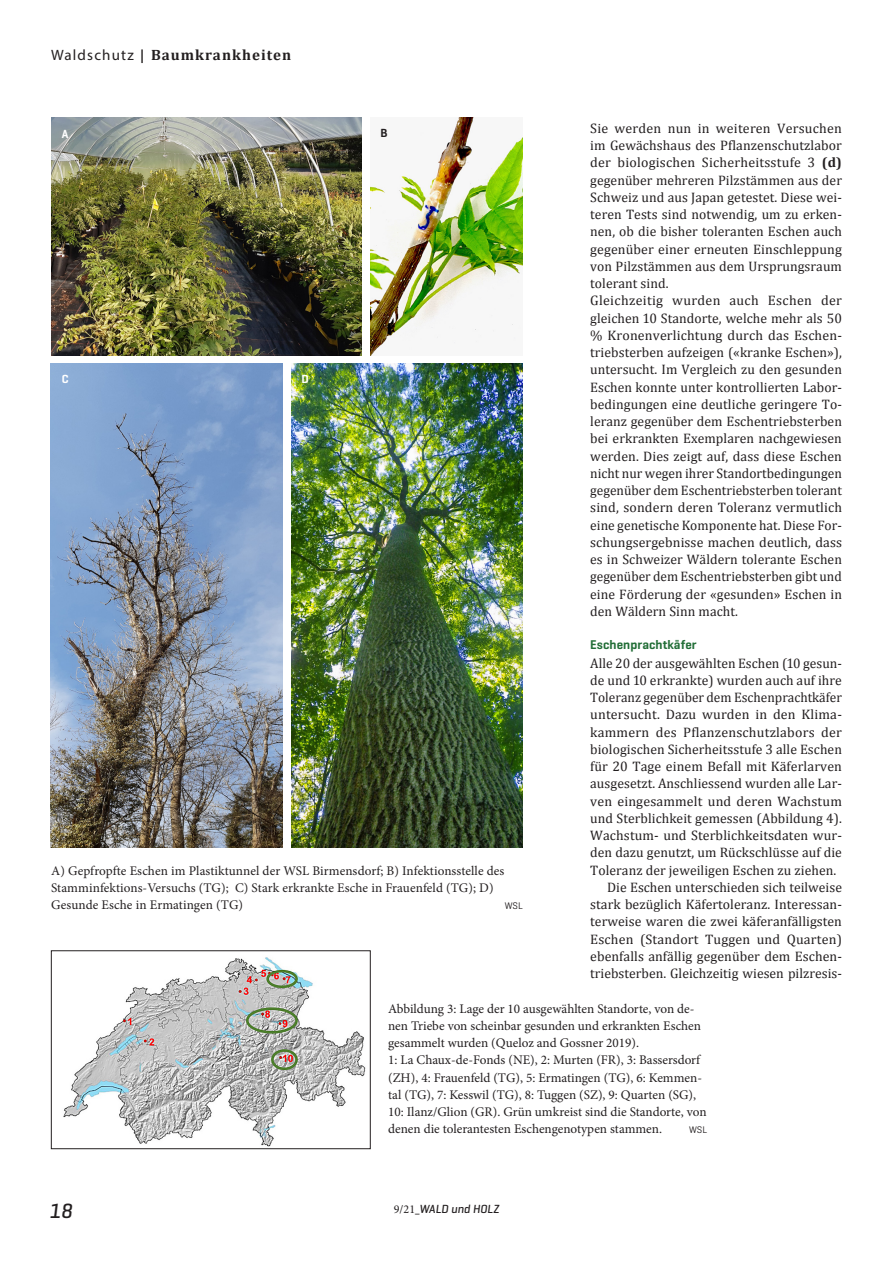
<style>
.page{position:relative;width:893px;height:1263px;background:#fff}
.page>*{position:absolute;margin:0;border:0;box-sizing:border-box;transform-origin:0 0}
.t1{font:italic 500 21px "Geogrotesque";color:#231f20}
.t2{font:700 15px "Cambria";letter-spacing:.07em;color:#231f20}
._04_Lauftext_ohne{font:13.8px/17.2px "Cambria";letter-spacing:.005em;color:#231f20;text-align:justify}
._05_Lauftext_mit{font:13.8px/17.2px "Cambria";color:#231f20;text-align:justify}
.B010__Legende{font:13.2px/17.2px "Minion Pro";color:#231f20}
._08_Legende{font:13.2px/17.2px "Minion Pro";letter-spacing:.005em;color:#231f20}
._07_Zwischentitel{font:600 12.9px "Geogrotesque";letter-spacing:.01em;color:#226e37}
.t3{font:italic 500 12px "Geogrotesque";color:#231f20}
.t4{font:600 12px "Geogrotesque";color:#fff}
.t5{font:600 12px "Geogrotesque";color:#231f20}
._08_Legende-2{font:9.75px "Geogrotesque";color:#231f20}
.B010__Legende-2{font:9.75px "Geogrotesque";color:#231f20}
.s1{font-family:"Myriad Pro";font-weight:400}
.s2{font-weight:700}
.s3{font-family:"Minion Pro";font-weight:400;font-style:normal}
.s4{font-family:"Cambria";font-weight:400;font-style:normal}
</style>
<div class="page">
<img style="left:51px;top:364px;width:232px;height:483px">
<img style="left:291px;top:364px;width:232px;height:483px">
<img style="left:51px;top:117px;width:311px;height:238px">
<img style="left:370px;top:117px;width:153px;height:238px">
<img style="left:63px;top:957px;width:303px;height:190px">
<div style="left:51px;top:950px;width:319px;height:199px;border:1px solid #231f20"></div>
<p class="t2" style="left:51px;top:45px;width:242px"><span class="s1">Waldschutz</span> | Baumkrankheiten</p>
<p class="t4" style="left:62px;top:126px;width:8px">A</p>
<p class="t5" style="left:381px;top:125px;width:9px">B</p>
<p class="t4" style="left:62px;top:372px;width:8px">C</p>
<p class="t4" style="left:301px;top:372px;width:9px">D</p>
<p class="_08_Legende" style="left:51px;top:862px;width:455px">A) Gepfropfte Eschen im Plastiktunnel der WSL Birmensdorf; B) Infektionsstelle des<br>Stamminfektions-Versuchs (TG); C) Stark erkrankte Esche in Frauenfeld (TG); D)<br>Gesunde Esche in Ermatingen (TG)</p>
<p class="_08_Legende-2" style="left:505px;top:900px;width:20px">WSL</p>
<p class="_04_Lauftext_ohne" style="left:590px;top:120px;width:253px">Sie werden nun in weiteren Versuchen im Gewächshaus des Pflanzenschutzlabor der biologischen Sicherheitsstufe 3 <span class="s2">(d) </span>gegenüber mehreren Pilzstämmen aus der Schweiz und aus Japan getestet. Diese wei&shy;teren Tests sind notwendig, um zu erken&shy;nen, ob die bisher toleranten Eschen auch gegenüber einer erneuten Einschleppung von Pilzstämmen aus dem Ursprungsraum tolerant sind.</p>
<p class="_04_Lauftext_ohne" style="left:590px;top:292px;width:253px">Gleichzeitig wurden auch Eschen der gleichen 10 Standorte, welche mehr als 50 % Kronenverlichtung durch das Eschen&shy;triebsterben aufzeigen («kranke Eschen»), untersucht. Im Vergleich zu den gesunden Eschen konnte unter kontrollierten Labor&shy;bedingungen eine deutliche geringere To&shy;leranz gegenüber dem Eschentriebsterben bei erkrankten Exemplaren nachgewiesen werden. Dies zeigt auf, dass diese Eschen nicht nur wegen ihrer Standortbedingungen gegenüber dem Eschentriebsterben tolerant sind, sondern deren Toleranz vermutlich eine genetische Komponente hat. Diese For&shy;schungsergebnisse machen deutlich, dass es in Schweizer Wäldern tolerante Eschen gegenüber dem Eschentriebsterben gibt und eine Förderung der «gesunden» Eschen in den Wäldern Sinn macht.</p>
<p class="_07_Zwischentitel" style="left:590px;top:636px;width:108px">Eschenprachtkäfer</p>
<p class="_04_Lauftext_ohne" style="left:590px;top:654px;width:253px">Alle 20 der ausgewählten Eschen (10 gesun&shy;de und 10 erkrankte) wurden auch auf ihre Toleranz gegenüber dem Eschenprachtkäfer untersucht. Dazu wurden in den Klima&shy;kammern des Pflanzenschutzlabors der biologischen Sicherheitsstufe 3 alle Eschen für 20 Tage einem Befall mit Käferlarven ausgesetzt. Anschliessend wurden alle Lar&shy;ven eingesammelt und deren Wachstum und Sterblichkeit gemessen (Abbildung 4).<br>Wachstum- und Sterblichkeitsdaten wur&shy;den dazu genutzt, um Rückschlüsse auf die Toleranz der jeweiligen Eschen zu ziehen.</p>
<p class="_05_Lauftext_mit" style="left:590px;top:879px;width:253px;text-indent:17px">Die Eschen unterschieden sich teilweise stark bezüglich Käfertoleranz. Interessan&shy;terweise waren die zwei käferanfälligsten Eschen (Standort Tuggen und Quarten) ebenfalls anfällig gegenüber dem Eschen&shy;triebsterben. Gleichzeitig wiesen pilzresis-</p>
<h1 class="t1" style="left:49px;top:1197px;width:25px">18</h1>
<p class="B010__Legende" style="left:388px;top:1000px;width:320px">Abbildung 3: Lage der 10 ausgewählten Standorte, von de&shy;nen Triebe von scheinbar gesunden und erkrankten Eschen gesammelt wurden (Queloz and Gossner 2019).<br>1: La Chaux-de-Fonds (NE), 2: Murten (FR), 3: Bassersdorf (ZH), 4: Frauenfeld (TG), 5: Ermatingen (TG), 6: Kemmen&shy;tal (TG), 7: Kesswil (TG), 8: Tuggen (SZ), 9: Quarten (SG), 10: Ilanz/Glion (GR). Grün umkreist sind die Standorte, von denen die tolerantesten Eschengenotypen stammen.</p>
<p class="B010__Legende-2" style="left:689px;top:1124px;width:20px">WSL</p>
<p class="t3" style="left:394px;top:1201px;width:107px"><span class="s3">9/21</span><span class="s4">_</span>WALD und HOLZ</p>
</div>
